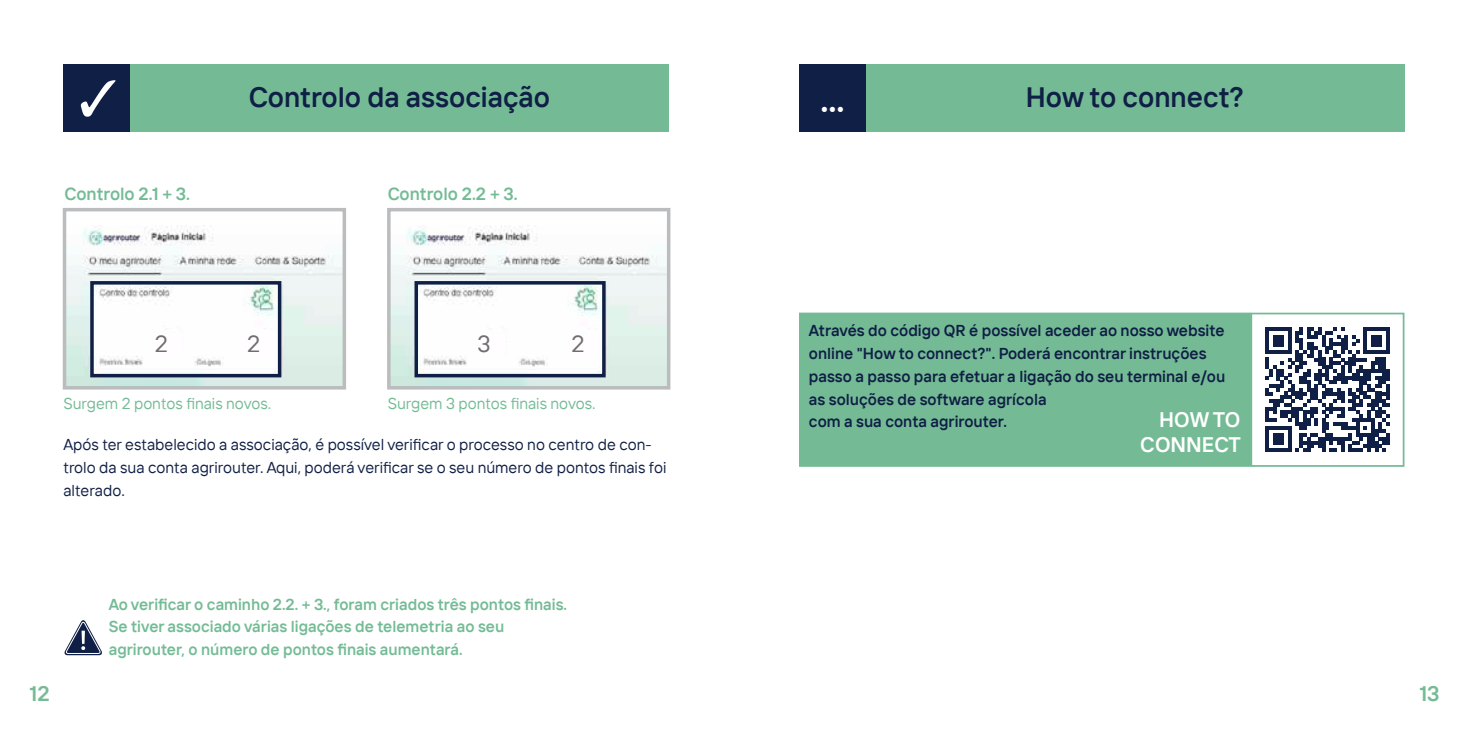
<style>
.page{position:relative;width:1469px;height:735px;background:#fff}
.page>*{position:absolute;margin:0;border:0;box-sizing:border-box;transform-origin:0 0}
.t1{font:600 36.75px "TT Interphases";color:#fff}
.t2{font:600 28px "TT Interphases";color:#101f45}
.t3{font:23.28px "TT Interphases";color:#6f6f6e}
.t4{font:600 21px/25.2px "TT Interphases";color:#fff;text-align:right}
.t5{font:600 21px "TT Interphases";color:#74bb95}
.t6{font:600 17.5px "TT Interphases";color:#74bb95}
.t7{font:600 15.75px/22.8px "TT Interphases";color:#101f45}
.t8{font:15.75px/22.8px "TT Interphases";color:#101f45}
.t9{font:600 15.75px/22.8px "TT Interphases";color:#74bb95}
.t10{font:15.75px "TT Interphases";color:#74bb95}
</style>
<div class="page">
<img style="left:68px;top:225px;width:273px;height:159px">
<div style="left:63px;top:208px;width:283px;height:181px;border:4px solid #bbbcbd"></div>
<img style="left:392px;top:225px;width:273px;height:159px">
<div style="left:387px;top:208px;width:283px;height:181px;border:4px solid #bbbcbd"></div>
<div style="left:90px;top:281px;width:191px;height:96px;border:4px solid #101f45"></div>
<div style="left:154px;top:333px;width:28px;height:22px;background:#fffdff"></div>
<div style="left:246px;top:333px;width:28px;height:22px;background:#fffdff"></div>
<div style="left:414px;top:281px;width:191px;height:96px;border:4px solid #101f45"></div>
<div style="left:476px;top:333px;width:28px;height:22px;background:#fffdff"></div>
<div style="left:570px;top:333px;width:28px;height:22px;background:#fffdff"></div>
<div style="left:63px;top:64px;width:606px;height:67px;background:#74bb95"></div>
<div style="left:63px;top:64px;width:67px;height:67px;background:#101f45"></div>
<svg style="left:81px;top:80px;width:35px;height:37px"></svg>
<div style="left:799px;top:64px;width:605px;height:67px;background:#74bb95"></div>
<div style="left:799px;top:64px;width:67px;height:67px;background:#101f45"></div>
<svg style="left:64px;top:620px;width:38px;height:35px"></svg>
<div style="left:799px;top:312px;width:451px;height:154px;background:#74bb95"></div>
<svg style="left:1265px;top:327px;width:124px;height:125px"></svg>
<hr style="left:1385px;top:433px;width:4px;height:11px;background:#101f45">
<div style="left:1250px;top:312px;width:154px;height:154px;border:2px solid #74bb95"></div>
<p class="t6" style="left:64px;top:182px;width:127px">Controlo 2.1 + 3.</p>
<h2 class="t2" style="left:249px;top:79px;width:303px">Controlo da associação</h2>
<p class="t6" style="left:388px;top:182px;width:132px">Controlo 2.2 + 3.</p>
<h3 class="t3" style="left:155px;top:329px;width:15px">2</h3>
<h3 class="t3" style="left:247px;top:329px;width:15px">2</h3>
<h3 class="t3" style="left:477px;top:329px;width:15px">3</h3>
<h3 class="t3" style="left:571px;top:329px;width:15px">2</h3>
<p class="t10" style="left:63px;top:393px;width:209px">Surgem 2 pontos finais novos.</p>
<p class="t10" style="left:388px;top:393px;width:209px">Surgem 3 pontos finais novos.</p>
<p class="t8" style="left:63px;top:433px;width:604px">Após ter estabelecido a associação, é possível verificar o processo no centro de con&shy;trolo da sua conta agrirouter. Aqui, poderá verificar se o seu número de pontos finais foi alterado.</p>
<h3 class="t5" style="left:30px;top:680px;width:22px">12</h3>
<p class="t9" style="left:109px;top:592px;width:460px">Ao verificar o caminho 2.2. + 3., foram criados três pontos finais.<br>Se tiver associado várias ligações de telemetria ao seu agrirouter, o número de pontos finais aumentará.</p>
<h1 class="t1" style="left:820px;top:75px;width:26px">...</h1>
<h2 class="t2" style="left:1026px;top:79px;width:219px">How to connect?</h2>
<p class="t7" style="left:809px;top:319px;width:418px">Através do código QR é possível aceder ao nosso website online "How to connect?". Poderá encontrar instruções passo a passo para efetuar a ligação do seu terminal e/ou as soluções de software agrícola<br>com a sua conta agrirouter.</p>
<h3 class="t4" style="left:1140px;top:406px;width:102px">HOW TO<br>CONNECT</h3>
<h3 class="t5" style="left:1419px;top:680px;width:22px">13</h3>
</div>
